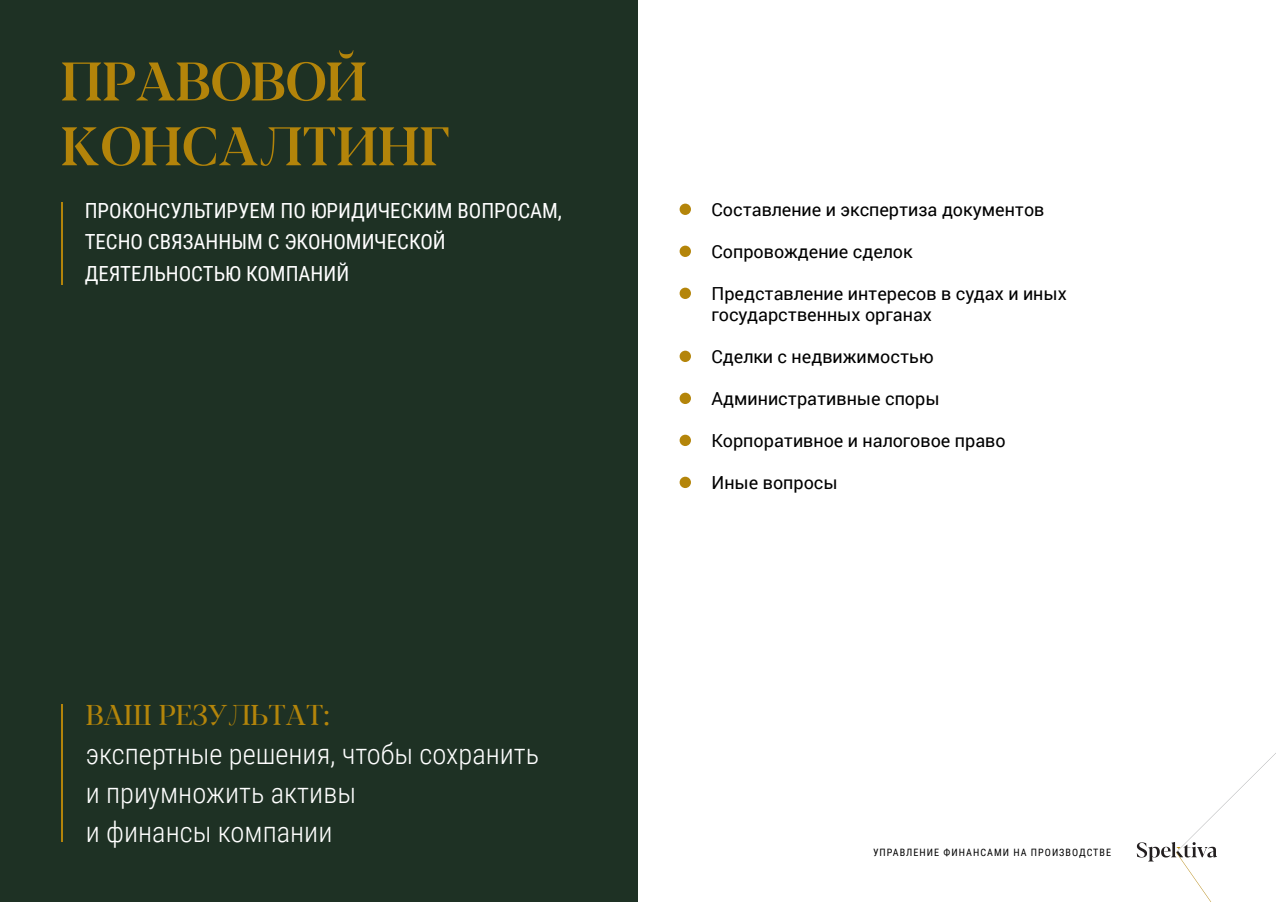
<style>
.page{position:relative;width:1276px;height:902px;background:#fff}
.page>*{position:absolute;margin:0;border:0;box-sizing:border-box;transform-origin:0 0}
.t1{font:500 54px/64.8px "Blacker Display";color:#b3840a}
.t2{font:54px/42px "Myriad Pro";color:#b4850a;text-align:justify}
.t3{font:300 28.5px/39px "Roboto Condensed";color:#fff}
.t4{font:28.5px "Blacker Display";color:#b4850a}
.t5{font:20.85px/31.5px "Roboto Condensed";color:#fff}
.t6{font:18px/21px "Roboto";color:#000}
.t7{font:10.2px "Roboto Condensed";letter-spacing:.1em;color:#000}
</style>
<div class="page">
<div style="left:0;top:0;width:638px;height:902px;background:#1e3124"></div>
<hr style="left:61px;top:704px;width:1px;height:138px;background:#b3840a">
<hr style="left:61px;top:202px;width:1px;height:82px;background:#b3840a">
<svg style="left:1136px;top:753px;width:140px;height:149px"></svg>
<h1 class="t1" style="left:61px;top:51px;width:391px">ПРАВОВОЙ<br>КОНСАЛТИНГ</h1>
<p class="t5" style="left:85px;top:194px;width:479px">ПРОКОНСУЛЬТИРУЕМ ПО ЮРИДИЧЕСКИМ ВОПРОСАМ,<br>ТЕСНО СВЯЗАННЫМ С ЭКОНОМИЧЕСКОЙ<br>ДЕЯТЕЛЬНОСТЬЮ КОМПАНИЙ</p>
<p class="t6" style="left:711px;top:198px;width:334px">Составление и экспертиза документов</p>
<h1 class="t2" style="left:677px;top:183px;width:17px">• • •</h1>
<p class="t6" style="left:711px;top:240px;width:203px">Сопровождение сделок</p>
<p class="t6" style="left:711px;top:282px;width:357px">Представление интересов в судах и иных государственных органах</p>
<p class="t6" style="left:711px;top:345px;width:224px">Сделки с недвижимостью</p>
<p class="t6" style="left:711px;top:387px;width:230px">Административные споры</p>
<p class="t6" style="left:711px;top:429px;width:296px">Корпоративное и налоговое право</p>
<p class="t6" style="left:711px;top:471px;width:128px">Иные вопросы</p>
<h1 class="t2" style="left:677px;top:331px;width:17px">• • • •</h1>
<h2 class="t4" style="left:86px;top:698px;width:246px">ВАШ РЕЗУЛЬТАТ:</h2>
<h2 class="t3" style="left:86px;top:734px;width:455px">экспертные решения, чтобы сохранить и приумножить активы<br>и финансы компании</h2>
<p class="t7" style="left:873px;top:845px;width:240px">УПРАВЛЕНИЕ ФИНАНСАМИ НА ПРОИЗВОДСТВЕ</p>
</div>
